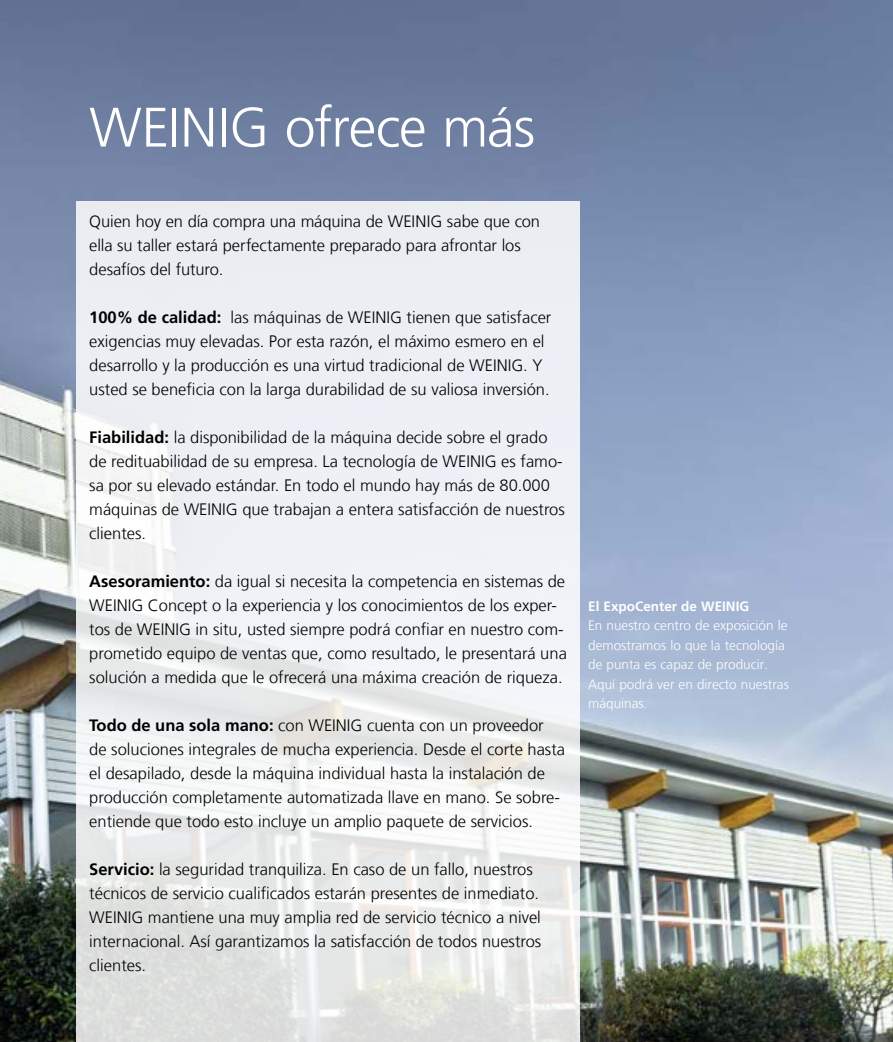
<style>
.page{position:relative;width:893px;height:1042px;background:#fff}
.page>*{position:absolute;margin:0;border:0;box-sizing:border-box;transform-origin:0 0}
.t1{font:300 55.5px "Frutiger LT Com";letter-spacing:-.02em;color:#fff}
.t2{font:300 16.5px/24px "Frutiger LT Com";color:#000}
.t3{font:300 13.5px/19.5px "Frutiger LT Com";color:#fff}
.t4{font:700 13.5px "Frutiger LT Com";color:#fff}
.s1{font-weight:700}
</style>
<div class="page">
<img style="left:0;top:0;width:893px;height:1042px">
<svg style="left:77px;top:201px;width:503px;height:841px;fill:#eceff3"></svg>
<h1 class="t1" style="left:89px;top:95px;width:447px">WEINIG ofrece más</h1>
<p class="t2" style="left:89px;top:210px;width:452px">Quien hoy en día compra una máquina de WEINIG sabe que con ella su taller estará perfectamente preparado para afrontar los desafíos del futuro.</p>
<p class="t2" style="left:89px;top:306px;width:464px"><span class="s1">100% de calidad:</span> las máquinas de WEINIG tienen que satisfacer exigencias muy elevadas. Por esta razón, el máximo esmero en el desarrollo y la producción es una virtud tradicional de WEINIG. Y usted se beneficia con la larga durabilidad de su valiosa inversión.</p>
<p class="t2" style="left:89px;top:426px;width:477px"><span class="s1">Fiabilidad:</span> la disponibilidad de la máquina decide sobre el grado de redituabilidad de su empresa. La tecnología de WEINIG es famo&shy;sa por su elevado estándar. En todo el mundo hay más de 80.000 máquinas de WEINIG que trabajan a entera satisfacción de nuestros clientes.</p>
<p class="t2" style="left:89px;top:570px;width:479px"><span class="s1">Asesoramiento:</span> da igual si necesita la competencia en sistemas de WEINIG Concept o la experiencia y los conocimientos de los exper&shy;tos de WEINIG in situ, usted siempre podrá confiar en nuestro com&shy;prometido equipo de ventas que, como resultado, le presentará una solución a medida que le ofrecerá una máxima creación de riqueza.</p>
<p class="t2" style="left:89px;top:714px;width:477px"><span class="s1">Todo de una sola mano:</span> con WEINIG cuenta con un proveedor de soluciones integrales de mucha experiencia. Desde el corte hasta el desapilado, desde la máquina individual hasta la instalación de producción completamente automatizada llave en mano. Se sobre&shy;entiende que todo esto incluye un amplio paquete de servicios.</p>
<p class="t2" style="left:89px;top:858px;width:453px"><span class="s1">Servicio:</span> la seguridad tranquiliza. En caso de un fallo, nuestros técnicos de servicio cualificados estarán presentes de inmediato.<br>WEINIG mantiene una muy amplia red de servicio técnico a nivel internacional. Así garantizamos la satisfacción de todos nuestros clientes.</p>
<p class="t4" style="left:588px;top:598px;width:162px">El ExpoCenter de WEINIG</p>
<p class="t3" style="left:588px;top:616px;width:202px">En nuestro centro de exposición le demostramos lo que la tecnología de punta es capaz de producir.<br>Aquí podrá ver en directo nuestras máquinas.</p>
</div>
